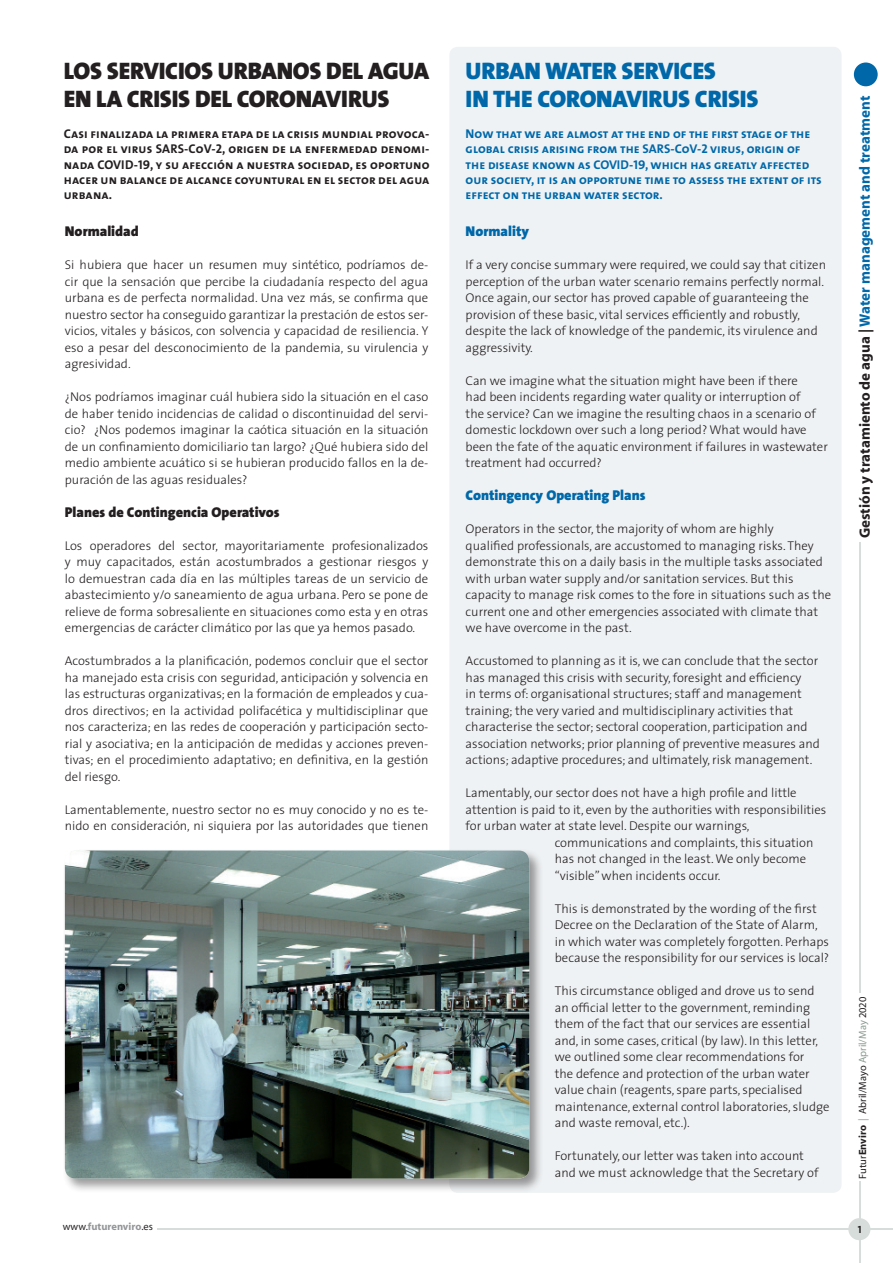
<style>
.page{position:relative;width:893px;height:1263px;background:#fff}
.page>*{position:absolute;margin:0;border:0;box-sizing:border-box;transform-origin:0 0}
.Titular_Grande{font:24px/28.5px "The Sans Black Caps";letter-spacing:-.01em;color:#231f20}
.Titular_Grande-2{font:24px/28.5px "The Sans Black Caps";letter-spacing:-.01em;color:#0068a9}
.t1{font:700 15px "Myriad";color:#0068a9}
.Ladillo_Texto_-_espñ{font:900 14.25px "The Sans";color:#231f20}
.Ladillo_Texto{font:900 14.25px "The Sans";color:#0068a9}
.Texto_ingles{font:300 12.75px/16.5px "The Sans";color:#231f20}
.Texto{font:300 12.75px/16.5px "The Sans";color:#231f20;text-align:justify}
.Titular_Grande-3{font:12.75px/15.3px "The Sans Bold Caps";color:#0068a9}
.Titular_Grande-4{font:12.75px/15.3px "The Sans Bold Caps";letter-spacing:.01em;color:#231f20;text-align:justify}
.t2{font:10.5px "Myriad";color:#231f20}
.t3{font:700 10.5px "Myriad";color:#939598}
.t4{font:10.5px "The Sans Bold Caps";color:#231f20}
.s1{color:#231f20}
.s2{font-weight:700}
.s3{color:#8b9b92}
.s4{font-weight:400;color:#231f20}
</style>
<div class="page">
<hr style="left:860px;top:542px;width:1px;height:451px;background:#d7ddda">
<div style="left:854px;top:63px;width:24px;height:23px;background:#0068a9;border-radius:50%"></div>
<div style="left:449px;top:47px;width:393px;height:1146px;background:#eff2f4;border-radius:9px"></div>
<div style="left:62px;top:848px;width:482px;height:345px;background:#231f20;opacity:.45"></div>
<img style="left:65px;top:850px;width:464px;height:328px">
<hr style="left:157px;top:1228px;width:736px;height:2px;background:#d7ddda">
<hr style="left:859px;top:1181px;width:1px;height:82px;background:#d7ddda">
<div style="left:848px;top:1218px;width:22px;height:22px;background:#d7ddda;border-radius:50%"></div>
<p class="Titular_Grande" style="left:64px;top:56px;width:367px">LOS SERVICIOS URBANOS DEL AGUA<br>EN LA CRISIS DEL CORONAVIRUS</p>
<p class="Titular_Grande-4" style="left:64px;top:126px;width:367px">Casi finalizada la primera etapa de la crisis mundial provoca&shy;da por el virus SARS-CoV-2, origen de la enfermedad denomi&shy;nada COVID-19, y su afección a nuestra sociedad, es oportuno hacer un balance de alcance coyuntural en el sector del agua urbana.</p>
<p class="Ladillo_Texto_-_espñ" style="left:65px;top:219px;width:75px">Normalidad</p>
<p class="Texto" style="left:65px;top:256px;width:365px">Si hubiera que hacer un resumen muy sintético, podríamos de&shy;cir que la sensación que percibe la ciudadanía respecto del agua urbana es de perfecta normalidad. Una vez más, se confirma que nuestro sector ha conseguido garantizar la prestación de estos ser&shy;vicios, vitales y básicos, con solvencia y capacidad de resiliencia. Y eso a pesar del desconocimiento de la pandemia, su virulencia y agresividad.</p>
<p class="Texto" style="left:65px;top:388px;width:365px">¿Nos podríamos imaginar cuál hubiera sido la situación en el caso de haber tenido incidencias de calidad o discontinuidad del servi&shy;cio? ¿Nos podemos imaginar la caótica situación en la situación de un confinamiento domiciliario tan largo? ¿Qué hubiera sido del medio ambiente acuático si se hubieran producido fallos en la de&shy;puración de las aguas residuales?</p>
<p class="Ladillo_Texto_-_espñ" style="left:65px;top:500px;width:216px">Planes de Contingencia Operativos</p>
<p class="Texto" style="left:65px;top:537px;width:365px">Los operadores del sector, mayoritariamente profesionalizados y muy capacitados, están acostumbrados a gestionar riesgos y lo demuestran cada día en las múltiples tareas de un servicio de abastecimiento y/o saneamiento de agua urbana. Pero se pone de relieve de forma sobresaliente en situaciones como esta y en otras emergencias de carácter climático por las que ya hemos pasado.</p>
<p class="Texto" style="left:65px;top:652px;width:365px">Acostumbrados a la planificación, podemos concluir que el sector ha manejado esta crisis con seguridad, anticipación y solvencia en las estructuras organizativas; en la formación de empleados y cua&shy;dros directivos; en la actividad polifacética y multidisciplinar que nos caracteriza; en las redes de cooperación y participación secto&shy;rial y asociativa; en la anticipación de medidas y acciones preven&shy;tivas; en el procedimiento adaptativo; en definitiva, en la gestión del riesgo.</p>
<p class="Texto" style="left:65px;top:801px;width:365px">Lamentablemente, nuestro sector no es muy conocido y no es te&shy;nido en consideración, ni siquiera por las autoridades que tienen</p>
<p class="Titular_Grande-2" style="left:466px;top:56px;width:294px">URBAN WATER SERVICES<br>IN THE CORONAVIRUS CRISIS</p>
<p class="Titular_Grande-3" style="left:466px;top:126px;width:358px">Now that we are almost at the end of the first stage of the global crisis arising from the SARS-CoV-2 virus, origin of the disease known as COVID-19, which has greatly affected our society, it is an opportune time to assess the extent of its effect on the urban water sector.</p>
<p class="Ladillo_Texto" style="left:466px;top:219px;width:65px">Normality</p>
<p class="Texto_ingles" style="left:466px;top:256px;width:362px">If a very concise summary were required, we could say that citizen perception of the urban water scenario remains perfectly normal.<br>Once again, our sector has proved capable of guaranteeing the provision of these basic, vital services efficiently and robustly, despite the lack of knowledge of the pandemic, its virulence and aggressivity.</p>
<p class="Texto_ingles" style="left:466px;top:372px;width:364px">Can we imagine what the situation might have been if there<br>had been incidents regarding water quality or interruption of<br>the service? Can we imagine the resulting chaos in a scenario of domestic lockdown over such a long period? What would have been the fate of the aquatic environment if failures in wastewater treatment had occurred?</p>
<p class="Ladillo_Texto" style="left:466px;top:483px;width:181px">Contingency Operating Plans</p>
<p class="Texto_ingles" style="left:466px;top:520px;width:367px">Operators in the sector, the majority of whom are highly<br>qualified professionals, are accustomed to managing risks. They demonstrate this on a daily basis in the multiple tasks associated with urban water supply and/or sanitation services. But this capacity to manage risk comes to the fore in situations such as the current one and other emergencies associated with climate that we have overcome in the past.</p>
<p class="Texto_ingles" style="left:466px;top:652px;width:356px">Accustomed to planning as it is, we can conclude that the sector has managed this crisis with security, foresight and efficiency<br>in terms of: organisational structures; staff and management training; the very varied and multidisciplinary activities that characterise the sector; sectoral cooperation, participation and association networks; prior planning of preventive measures and actions; adaptive procedures; and ultimately, risk management.</p>
<p class="Texto_ingles" style="left:466px;top:784px;width:333px">Lamentably, our sector does not have a high profile and little</p>
<p class="Texto_ingles" style="left:466px;top:801px;width:362px">attention is paid to it, even by the authorities with responsibilities</p>
<p class="Texto_ingles" style="left:466px;top:817px;width:285px">for urban water at state level. Despite our warnings,</p>
<p class="Texto_ingles" style="left:555px;top:834px;width:260px">communications and complaints, this situation</p>
<p class="Texto_ingles" style="left:555px;top:850px;width:253px">has not changed in the least. We only become</p>
<p class="Texto_ingles" style="left:555px;top:867px;width:167px">“visible” when incidents occur.</p>
<p class="Texto_ingles" style="left:555px;top:900px;width:276px">This is demonstrated by the wording of the first Decree on the Declaration of the State of Alarm, in which water was completely forgotten. Perhaps because the responsibility for our services is local?</p>
<p class="Texto_ingles" style="left:555px;top:982px;width:276px">This circumstance obliged and drove us to send an official letter to the government, reminding them of the fact that our services are essential and, in some cases, critical (by law). In this letter, we outlined some clear recommendations for<br>the defence and protection of the urban water value chain (reagents, spare parts, specialised maintenance, external control laboratories, sludge and waste removal, etc.).</p>
<p class="Texto_ingles" style="left:555px;top:1147px;width:265px">Fortunately, our letter was taken into account and we must acknowledge that the Secretary of</p>
<p class="t1" style="left:857px;top:538px;width:444px;rotate:-90deg"><span class="s1">Gestión y tratamiento de agua |</span> Water management and treatment</p>
<p class="t2" style="left:857px;top:1178px;width:183px;rotate:-90deg">Futur<span class="s2">Enviro</span> <span class="s3">|</span> Abril/Mayo <span class="s3">April/May</span> 2020</p>
<p class="t3" style="left:63px;top:1221px;width:92px"><span class="s4">www.</span>futurenviro<span class="s4">.es</span></p>
<p class="t4" style="left:858px;top:1220px;width:5px">1</p>
</div>
